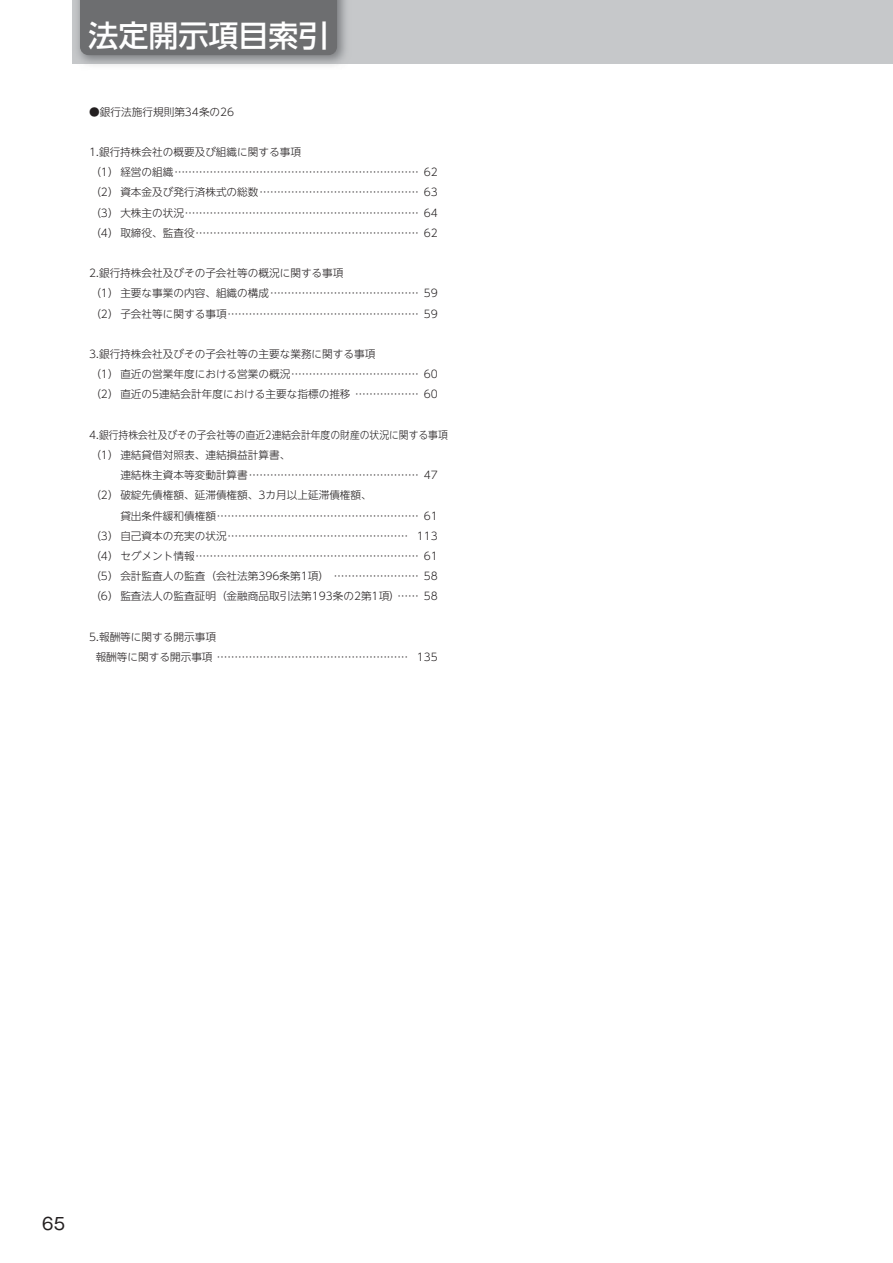
<style>
.page{position:relative;width:893px;height:1263px;background:#fff}
.page>*{position:absolute;margin:0;border:0;box-sizing:border-box;transform-origin:0 0}
.t1{font:30px "UD Shin Go Pro Medium 90 pv RKSJ H";color:#fff}
.t2{font:16.5px "Gothic MB101 Pro Regular 90 pv RKSJ H";color:#231f20}
.t3{font:10.65px/20.2px "UD Shin Go NT Pro Light 90 pv RKSJ H";color:#231f20}
</style>
<div class="page">
<div style="left:72px;top:0;width:821px;height:63px;background:#c6c8ca"></div>
<div style="left:80px;top:0;width:257px;height:55px;background:#6d6e70"></div>
<h1 class="t1" style="left:88px;top:25px;width:242px">法定開示項目索引</h1>
<p class="t3" style="left:89px;top:103px;width:146px">●銀行法施行規則第34条の26</p>
<p class="t3" style="left:89px;top:143px;width:350px">1.銀行持株会社の概要及び組織に関する事項<br>（1） 経営の組織 …………………………………………………………… 62（2） 資本金及び発行済株式の総数 ……………………………………… 63（3） 大株主の状況 ………………………………………………………… 64（4） 取締役、監査役 ……………………………………………………… 62</p>
<p class="t3" style="left:89px;top:265px;width:350px">2.銀行持株会社及びその子会社等の概況に関する事項<br>（1） 主要な事業の内容、組織の構成 …………………………………… 59（2） 子会社等に関する事項 ……………………………………………… 59</p>
<p class="t3" style="left:89px;top:345px;width:350px">3.銀行持株会社及びその子会社等の主要な業務に関する事項<br>（1） 直近の営業年度における営業の概況 ……………………………… 60（2） 直近の5連結会計年度における主要な指標の推移 ……………… 60</p>
<p class="t3" style="left:89px;top:426px;width:360px">4.銀行持株会社及びその子会社等の直近2連結会計年度の財産の状況に関する事項（1） 連結貸借対照表、連結損益計算書、</p>
<p class="t3" style="left:90px;top:467px;width:349px;text-indent:30px">連結株主資本等変動計算書 ………………………………………… 47（2） 破綻先債権額、延滞債権額、3カ月以上延滞債権額、</p>
<p class="t3" style="left:90px;top:507px;width:349px;text-align:justify;text-indent:30px">貸出条件緩和債権額 ………………………………………………… 61（3） 自己資本の充実の状況 …………………………………………… 113（4） セグメント情報 ……………………………………………………… 61（5） 会計監査人の監査（会社法第396条第1項） …………………… 58（6） 監査法人の監査証明（金融商品取引法第193条の2第1項）…… 58</p>
<p class="t3" style="left:96px;top:628px;width:344px;text-indent:-6px">5.報酬等に関する開示事項<br>報酬等に関する開示事項 ……………………………………………… 135</p>
<h2 class="t2" style="left:42px;top:1217px;width:24px">65</h2>
</div>
